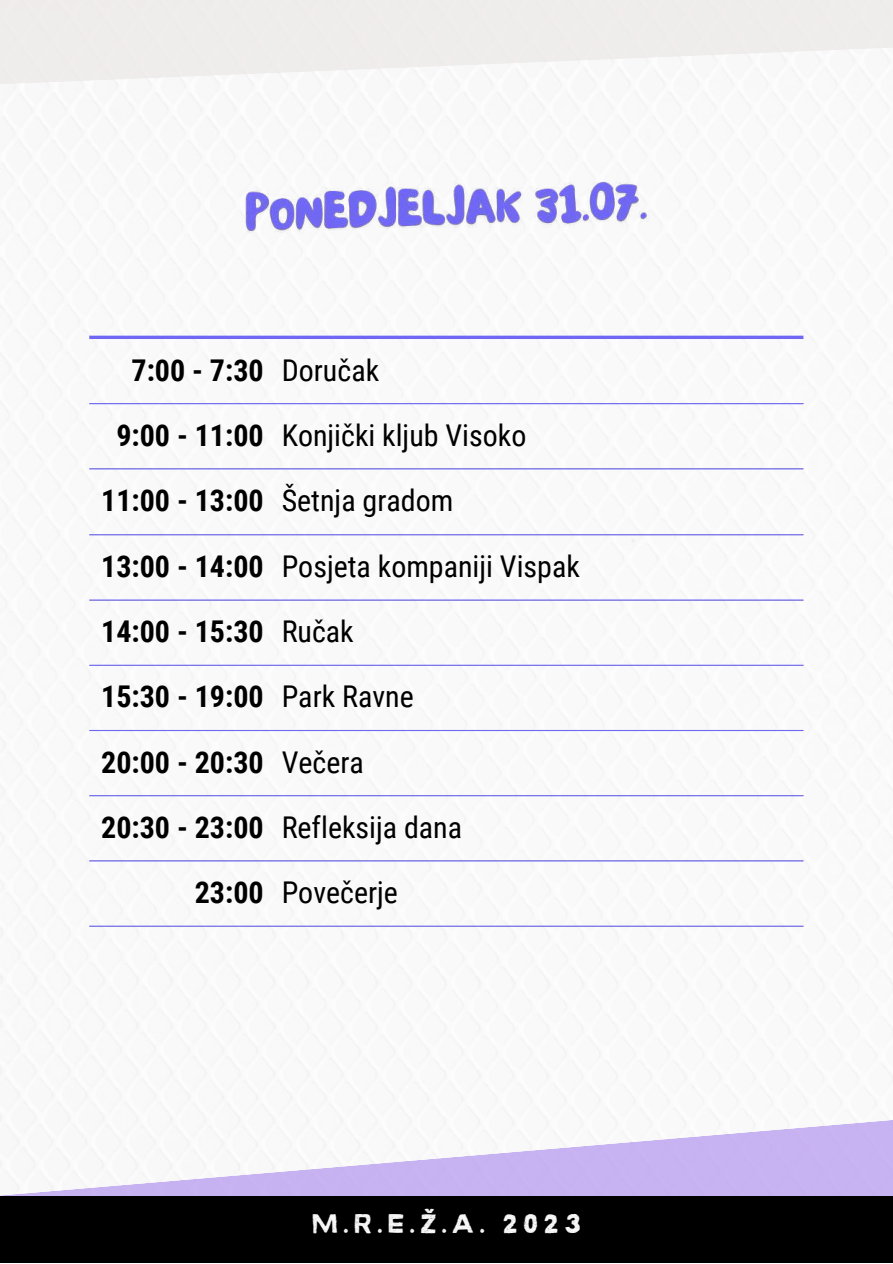
<style>
.page{position:relative;width:893px;height:1264px;background:#fff}
.page>*{position:absolute;margin:0;border:0;box-sizing:border-box;transform-origin:0 0}
.t1{font:30px "Roboto Condensed";color:#000}
.t2{font:700 30px "Roboto Condensed";color:#000}
.t3{font:27px "MACABRODANGER";color:#fcfcfc}
.s1{font-weight:400}
.s2{font-weight:700}
</style>
<div class="page">
<hr style="left:89px;top:403px;width:714px;height:1px;background:#7068f4">
<hr style="left:89px;top:468px;width:714px;height:1px;background:#7068f4">
<hr style="left:89px;top:534px;width:714px;height:1px;background:#7068f4">
<hr style="left:89px;top:599px;width:714px;height:1px;background:#7068f4">
<hr style="left:89px;top:664px;width:714px;height:2px;background:#7068f4">
<hr style="left:89px;top:730px;width:714px;height:1px;background:#7068f4">
<hr style="left:89px;top:795px;width:714px;height:1px;background:#7068f4">
<hr style="left:89px;top:860px;width:714px;height:1px;background:#7068f4">
<hr style="left:89px;top:925px;width:714px;height:1px;background:#7068f4">
<svg style="left:89px;top:335px;width:714px;height:4px;background:#867ff4"></svg>
<img style="left:240px;top:165px;width:412px;height:97px">
<svg style="left:0;top:0;width:892px;height:89px;fill:#efecec"></svg>
<svg style="left:0;top:1113px;width:892px;height:83px;fill:#f6f6f6"></svg>
<div style="left:0;top:1196px;width:892px;height:66px;background:#000"></div>
<p class="t2" style="left:131px;top:353px;width:249px">7:00 - 7:30 <span class="s1">Doručak</span></p>
<p class="t1" style="left:116px;top:418px;width:411px"><span class="s2">9:00 - 11:00</span> Konjički kljub Visoko</p>
<p class="t1" style="left:101px;top:483px;width:353px"><span class="s2">11:00 - 13:00</span> Šetnja gradom</p>
<p class="t1" style="left:101px;top:549px;width:480px"><span class="s2">13:00 - 14:00</span> Posjeta kompaniji Vispak</p>
<p class="t2" style="left:101px;top:614px;width:254px">14:00 - 15:30 <span class="s1">Ručak</span></p>
<p class="t2" style="left:101px;top:679px;width:314px">15:30 - 19:00 <span class="s1">Park Ravne</span></p>
<p class="t2" style="left:101px;top:744px;width:264px">20:00 - 20:30 <span class="s1">Večera</span></p>
<p class="t1" style="left:101px;top:810px;width:362px"><span class="s2">20:30 - 23:00</span> Refleksija dana</p>
<p class="t1" style="left:195px;top:875px;width:205px"><span class="s2">23:00</span> Povečerje</p>
<p class="t3" style="left:311px;top:1212px;width:271px">M.R.E.Ž.A. 2023</p>
</div>
